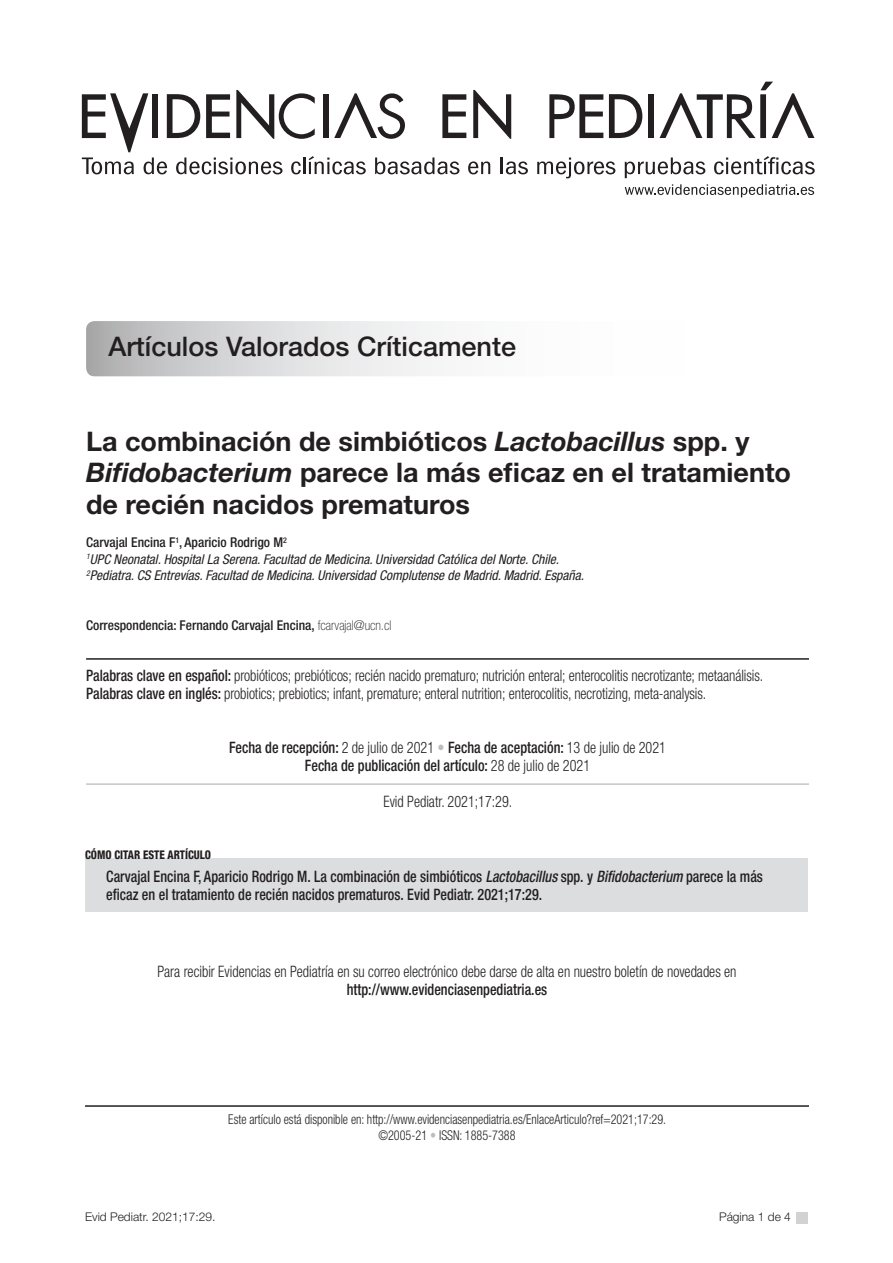
<style>
.page{position:relative;width:893px;height:1263px;background:#fff}
.page>*{position:absolute;margin:0;border:0;box-sizing:border-box;transform-origin:0 0}
.t1{font:700 27px/31.5px "Helvetica Neue LT Std";color:#231f20}
.t2{font:500 27px "Helvetica Neue";color:#231f20}
.t3{font:300 condensed 15.75px "Helvetica Neue LT Std";letter-spacing:-.005em;color:#231f20;scale:.9 1}
.t4{font:500 condensed 15.75px/18px "Helvetica Neue LT Std";color:#231f20;scale:.9 1}
.t5{font:italic condensed 13.5px "Helvetica Neue LT Std";color:#231f20}
.t6{font:300 condensed 13.5px/16.5px "Helvetica Neue LT Std";color:#231f20;text-align:center;scale:.9 1}
.t7{font:500 condensed 13.5px "Helvetica Neue LT Std";color:#231f20}
.t8{font:300 12px "Helvetica Neue";color:#231f20}
.t9{font:800 condensed 12px "Helvetica Neue LT Std";color:#231f20;scale:.9 1}
.s1{font-style:italic}
.s2{font-weight:100}
.s3{font-weight:500}
.s4{font-weight:300}
.s5{font-weight:300;color:#bcbdc0}
.s6{color:#bcbdc0}
</style>
<div class="page">
<div style="left:797px;top:1212px;width:11px;height:11px;background:#d1d2d4"></div>
<svg style="left:537px;top:158px;width:78px;height:20px"></svg>
<svg style="left:625px;top:157px;width:80px;height:21px"></svg>
<svg style="left:714px;top:156px;width:101px;height:18px"></svg>
<svg style="left:625px;top:184px;width:189px;height:13px"></svg>
<svg style="left:549px;top:94px;width:54px;height:44px"></svg>
<div style="left:648px;top:94px;width:6px;height:44px;background:#231f20"></div>
<svg style="left:609px;top:94px;width:33px;height:44px"></svg>
<svg style="left:660px;top:82px;width:154px;height:56px"></svg>
<svg style="left:82px;top:90px;width:446px;height:84px"></svg>
<svg style="left:86px;top:321px;width:723px;height:55px"></svg>
<hr style="left:86px;top:658px;width:723px;height:2px;background:#231f20">
<hr style="left:86px;top:784px;width:723px;height:1px;background:#a8a9ad">
<div style="left:85px;top:858px;width:723px;height:54px;background:#dcdddf"></div>
<hr style="left:85px;top:1105px;width:724px;height:2px;background:#231f20">
<p class="t2" style="left:108px;top:330px;width:409px">Artículos Valorados Críticamente</p>
<p class="t1" style="left:86px;top:425px;width:706px">La combinación de simbióticos <span class="s1">Lactobacillus</span> spp. y<br><span class="s1">Bifidobacterium</span> parece la más eficaz en el tratamiento de recién nacidos prematuros</p>
<p class="t7" style="left:86px;top:535px;width:202px">Carvajal Encina F<sup>1</sup>, Aparicio Rodrigo M<sup>2</sup></p>
<p class="t5" style="left:86px;top:551px;width:474px"><sup>1</sup>UPC Neonatal. Hospital La Serena. Facultad de Medicina. Universidad Católica del Norte. Chile.</p>
<p class="t5" style="left:86px;top:568px;width:499px"><sup>2</sup>Pediatra. CS Entrevías. Facultad de Medicina. Universidad Complutense de Madrid. Madrid. España.</p>
<p class="t7" style="left:86px;top:617px;width:307px">Correspondencia: Fernando Carvajal Encina, <span class="s2">fcarvajal@ucn.cl</span></p>
<p class="t3" style="left:86px;top:666px;width:754px"><span class="s3">Palabras clave en español:</span> probióticos; prebióticos; recién nacido prematuro; nutrición enteral; enterocolitis necrotizante; metaanálisis.</p>
<p class="t3" style="left:86px;top:684px;width:691px"><span class="s3">Palabras clave en inglés:</span> probiotics; prebiotics; infant, premature; enteral nutrition; enterocolitis, necrotizing, meta-analysis.</p>
<p class="t4" style="left:229px;top:738px;width:487px">Fecha de recepción: <span class="s4">2 de julio de 2021</span> <span class="s5">•</span> Fecha de aceptación: <span class="s4">13 de julio de 2021</span></p>
<p class="t4" style="left:305px;top:756px;width:318px">Fecha de publicación del artículo: <span class="s4">28 de julio de 2021</span></p>
<p class="t3" style="left:383px;top:792px;width:145px">Evid Pediatr. 2021;17:29.</p>
<p class="t9" style="left:85px;top:847px;width:141px">CÓMO CITAR ESTE ARTÍCULO</p>
<p class="t4" style="left:106px;top:867px;width:731px">Carvajal Encina F, Aparicio Rodrigo M. La combinación de simbióticos <span class="s1">Lactobacillus</span> spp. y <span class="s1">Bifidobacterium</span> parece la más eficaz en el tratamiento de recién nacidos prematuros. Evid Pediatr. 2021;17:29.</p>
<p class="t3" style="left:157px;top:962px;width:645px">Para recibir Evidencias en Pediatría en su correo electrónico debe darse de alta en nuestro boletín de novedades en</p>
<p class="t4" style="left:347px;top:980px;width:224px">http://www.evidenciasenpediatria.es</p>
<p class="t6" style="left:228px;top:1111px;width:488px">Este artículo está disponible en: http://www.evidenciasenpediatria.es/EnlaceArticulo?ref=2021;17:29. ©2005-21 <span class="s6">•</span> ISSN: 1885-7388</p>
<p class="t8" style="left:85px;top:1210px;width:132px">Evid Pediatr. 2021;17:29.</p>
<p class="t8" style="left:719px;top:1210px;width:73px">Página 1 de 4</p>
</div>
